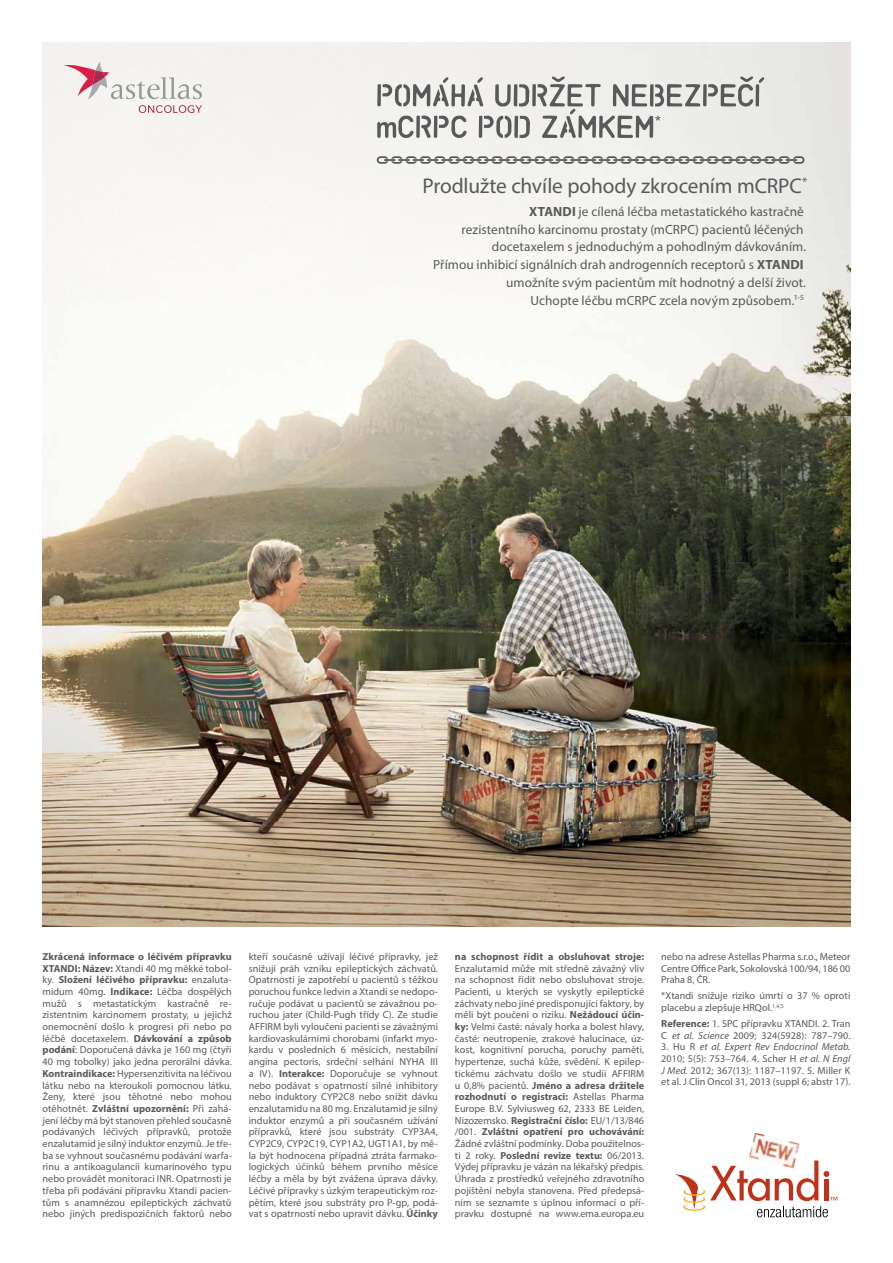
<style>
.page{position:relative;width:893px;height:1263px;background:#fff}
.page>*{position:absolute;margin:0;border:0;box-sizing:border-box;transform-origin:0 0}
.t1{font:21.3px "Myriad Pro";letter-spacing:-.005em;color:#58595b}
.t2{font:13.35px/17.7px "Myriad Pro";color:#58595b;text-align:right}
.t3{font:10.2px/11.7px "Myriad Pro";letter-spacing:.005em;color:#58595b;text-align:justify}
.t4{font:700 10.2px "Myriad Pro";letter-spacing:.005em;color:#58595b}
.s1{font-weight:700}
.s2{font-family:"Calibri"}
.s3{font-style:italic}
</style>
<div class="page">
<img style="left:43px;top:43px;width:807px;height:884px">
<svg style="left:64px;top:62px;width:138px;height:51px"></svg>
<img style="left:749px;top:1133px;width:51px;height:27px">
<svg style="left:675px;top:1160px;width:162px;height:57px"></svg>
<svg style="left:377px;top:156px;width:427px;height:8px;background:#a4a5a4"></svg>
<svg style="left:377px;top:76px;width:387px;height:62px;background:#c9c9c7"></svg>
<h1 class="t1" style="left:422px;top:173px;width:386px">Prodlužte chvíle pohody zkrocením mCRPC<sup>*</sup></h1>
<p class="t2" style="left:433px;top:202px;width:374px"><span class="s1">XTANDI</span> je cílená léčba metastatického kastračně<br>rezistentního karcinomu prostaty (mCRPC) pacientů léčených docetaxelem s jednoduchým a pohodlným dávkováním.<br>Přímou inhibicí signálních drah androgenních receptorů s <span class="s1">XTANDI </span>umožníte svým pacientům mít hodnotný a delší život.<br>Uchopte léčbu mCRPC zcela novým způsobem.<sup>1-5</sup></p>
<p class="t3" style="left:43px;top:950px;width:191px"><span class="s1">Zkrácená informace o léčivém přípravku XTANDI: Název:</span> Xtandi 40 mg měkké tobol&shy;ky. <span class="s1">Složení léčivého přípravku:</span> enzaluta&shy;midum 40mg. <span class="s1">Indikace:</span> Léčba dospělých mužů s metastatickým kastračně re&shy;zistentním karcinomem prostaty, u jejichž onemocnění došlo k progresi při nebo po léčbě do cetaxelem. <span class="s1">Dávkování a způsob podání</span>: Dopo ručená dávka je 160 mg (čtyři 40 mg tobolky) jako jedna perorální dávka.<br><span class="s1">Kontra indikace:</span> Hypersenzitivita na léčivou látku nebo na kteroukoli pomocnou látku.<br>Ženy, které jsou těhotné nebo mohou otěhotnět. <span class="s1">Zvláštní upozornění:</span> Při zahá&shy;jení léčby má být stanoven přehled současně podávaných léčivých přípravků, protože enzalutamid je silný induktor enzymů. Je tře&shy;ba se vyhnout současnému podávání warfa&shy;rinu a antikoagulancií kumarinového typu nebo provádět monitoraci INR. Opatrnosti je třeba při podávání přípravku Xtandi pacien&shy;tům s anamnézou epileptických záchvatů nebo jiných predispozičních faktorů nebo</p>
<p class="t3" style="left:249px;top:950px;width:191px">kteří současně užívají léčivé přípravky, jež snižují práh vzniku epileptických záchvatů.<br>Opatrnosti je zapotřebí u pacientů s těžkou poruchou funkce ledvin a Xtandi se nedopo&shy;ručuje podávat u pacientů se závažnou po&shy;ruchou jater (Child<span class="s2">-</span>Pugh třídy C). Ze studie AFFIRM byli vyloučeni pacienti se závažnými kardiovaskulárními chorobami (infarkt myo&shy;kardu v posledních 6 měsících, nestabilní angina pectoris, srdeční selhání NYHA III a IV). <span class="s1">Inter akce:</span> Doporučuje se vyhnout nebo podávat s opatrností silné inhibitory nebo induktory CYP2C8 nebo snížit dávku enzalutamidu na 80 mg. Enzalutamid je silný induktor enzymů a při současném užívání přípravků, které jsou substráty CYP3A4, CYP2C9, CYP2C19, CYP 1A2, UGT1A1, by mě&shy;la být hodnocena případná ztráta farmako&shy;logických účinků během prvního měsíce léčby a měla by být zvážena úprava dávky.<br>Léčivé přípravky s úzkým terapeutickým roz&shy;pětím, které jsou substráty pro P-gp, podá&shy;vat s opatrností nebo upravit dávku. <span class="s1">Účinky</span></p>
<p class="t4" style="left:455px;top:950px;width:191px">na schopnost řídit a obsluhovat stroje:</p>
<p class="t3" style="left:455px;top:962px;width:191px">Enzalutamid může mít středně závažný vliv na schopnost řídit nebo obsluhovat stroje.<br>Pacienti, u kterých se vyskytly epileptické záchvaty nebo jiné predisponující faktory, by měli být poučeni o riziku. <span class="s1">Nežádoucí účin&shy;ky:</span> Velmi časté: návaly horka a bolest hlavy, časté: neutropenie, zrakové halucinace, úz&shy;kost, kognitivní porucha, poruchy paměti, hypertenze, suchá kůže, svědění. K epilep&shy;tickému záchvatu došlo ve studii AFFIRM u 0,8% pacientů. <span class="s1">Jméno a adresa držitele rozhodnutí o registraci:</span> Astellas Pharma Europe B.V. Sylviusweg 62, 2333 BE Leiden, Nizo zemsko. <span class="s1">Registrační číslo:</span> EU/1/13/846 /001. <span class="s1">Zvláštní opatření pro uchovávání:<br></span>Žádné zvláštní podmínky. Doba použitelnos&shy;ti 2 roky. <span class="s1">Poslední revize textu:</span> 06/2013.<br>Výdej přípravku je vázán na lékařský předpis.<br>Úhrada z prostředků veřejného zdravotního pojištění nebyla stanovena. Před předepsá&shy;ním se seznamte s úplnou informací o pří&shy;pravku dostupné na www.ema.europa.eu</p>
<p class="t3" style="left:661px;top:950px;width:191px">nebo na adrese Astellas Pharma s.r.o., Mete or Centre Office Park, Sokolovská 100/94, 186 00<br>Praha 8, ČR.</p>
<p class="t3" style="left:661px;top:990px;width:191px">*Xtandi snižuje riziko úmrtí o 37 % oproti placebu a zlepšuje HRQol.<sup>1,4,5</sup></p>
<p class="t3" style="left:661px;top:1017px;width:191px"><span class="s1">Reference:</span> 1. SPC přípravku XTANDI. 2. Tran<br>C <span class="s3">et al. Science</span> 2009; 324(5928): 787–790.</p>
<p class="t3" style="left:661px;top:1041px;width:191px">3. Hu R <span class="s3">et al. Expert Rev Endocrinol Metab.<br></span>2010; 5(5): 753–764. 4. Scher H <span class="s3">et al. N Engl J Med.</span> 2012; 367(13): 1187–1197. 5. Miller K et al. J Clin Oncol 31, 2013 (suppl 6; abstr 17).</p>
</div>
